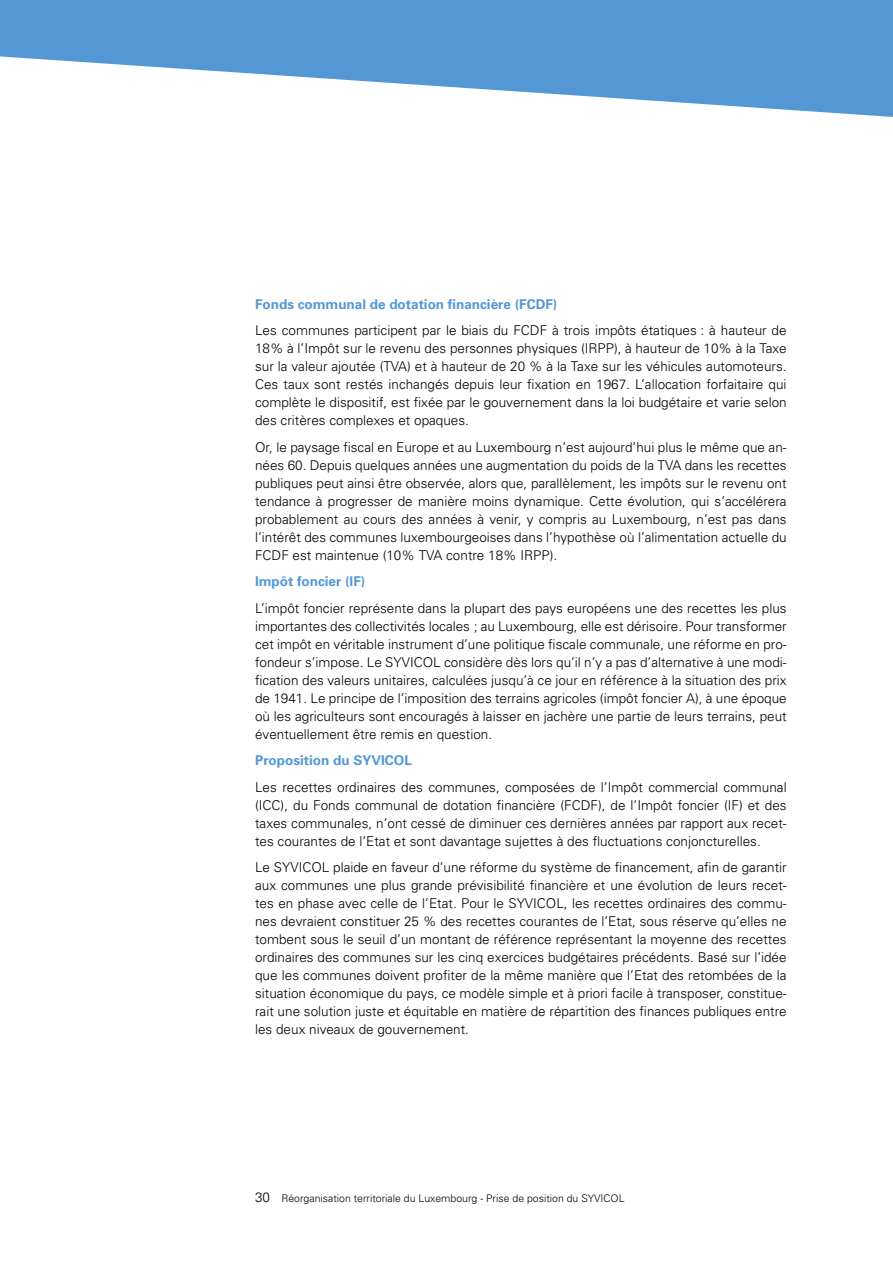
<style>
.page{position:relative;width:893px;height:1263px;background:#fff}
.page>*{position:absolute;margin:0;border:0;box-sizing:border-box;transform-origin:0 0}
.t1{font:300 13.5px/18px "Univers";color:#000;text-align:justify}
.t2{font:700 13.5px "Univers";color:#5398d5}
.t3{font:300 10.5px "Univers";color:#000}
.s1{font-size:13.5px}
</style>
<div class="page">
<svg style="left:0;top:0;width:892px;height:117px;fill:#5398d5"></svg>
<svg style="left:892px;top:0;width:1px;height:117px"></svg>
<p class="t2" style="left:255px;top:295px;width:304px">Fonds communal de dotation financière (FCDF)</p>
<p class="t1" style="left:255px;top:321px;width:533px">Les communes participent par le biais du FCDF à trois impôts étatiques : à hauteur de 18% à l’Impôt sur le revenu des personnes physiques (IRPP), à hauteur de 10% à la Taxe sur la valeur ajoutée (TVA) et à hauteur de 20 % à la Taxe sur les véhicules automoteurs.<br>Ces taux sont restés inchangés depuis leur fixation en 1967. L’allocation forfaitaire qui complète le dispositif, est fixée par le gouvernement dans la loi budgétaire et varie selon des critères complexes et opaques.</p>
<p class="t1" style="left:255px;top:438px;width:533px">Or, le paysage fiscal en Europe et au Luxembourg n’est aujourd’hui plus le même que an&shy;nées 60. Depuis quelques années une augmentation du poids de la TVA dans les recettes publiques peut ainsi être observée, alors que, parallèlement, les impôts sur le revenu ont tendance à progresser de manière moins dynamique. Cette évolution, qui s’accélérera probablement au cours des années à venir, y compris au Luxembourg, n’est pas dans l’intérêt des communes luxembourgeoises dans l’hypothèse où l’alimentation actuelle du FCDF est maintenue (10% TVA contre 18% IRPP).</p>
<p class="t2" style="left:255px;top:573px;width:112px">Impôt foncier (IF)</p>
<p class="t1" style="left:255px;top:599px;width:533px">L’impôt foncier représente dans la plupart des pays européens une des recettes les plus importantes des collectivités locales ; au Luxembourg, elle est dérisoire. Pour transformer cet impôt en véritable instrument d’une politique fiscale communale, une réforme en pro&shy;fondeur s’impose. Le SYVICOL considère dès lors qu’il n’y a pas d’alternative à une modi&shy;fication des valeurs unitaires, calculées jusqu’à ce jour en référence à la situation des prix de 1941. Le principe de l’imposition des terrains agricoles (impôt foncier A), à une époque où les agriculteurs sont encouragés à laisser en jachère une partie de leurs terrains, peut éventuellement être remis en question.</p>
<p class="t2" style="left:255px;top:752px;width:158px">Proposition du SYVICOL</p>
<p class="t1" style="left:255px;top:778px;width:533px">Les recettes ordinaires des communes, composées de l’Impôt commercial communal (ICC), du Fonds communal de dotation financière (FCDF), de l’Impôt foncier (IF) et des taxes communales, n’ont cessé de diminuer ces dernières années par rapport aux recet&shy;tes courantes de l’Etat et sont davantage sujettes à des fluctuations conjoncturelles.</p>
<p class="t1" style="left:255px;top:858px;width:533px">Le SYVICOL plaide en faveur d’une réforme du système de financement, afin de garantir aux communes une plus grande prévisibilité financière et une évolution de leurs recet&shy;tes en phase avec celle de l’Etat. Pour le SYVICOL, les recettes ordinaires des commu&shy;nes devraient constituer 25 % des recettes courantes de l’Etat, sous réserve qu’elles ne tombent sous le seuil d’un montant de référence représentant la moyenne des recettes ordinaires des communes sur les cinq exercices budgétaires précédents. Basé sur l’idée que les communes doivent profiter de la même manière que l’Etat des retombées de la situation économique du pays, ce modèle simple et à priori facile à transposer, constitue&shy;rait une solution juste et équitable en matière de répartition des finances publiques entre les deux niveaux de gouvernement.</p>
<p class="t3" style="left:255px;top:1191px;width:371px"><span class="s1">30</span> Réorganisation territoriale du Luxembourg - Prise de position du SYVICOL</p>
</div>
